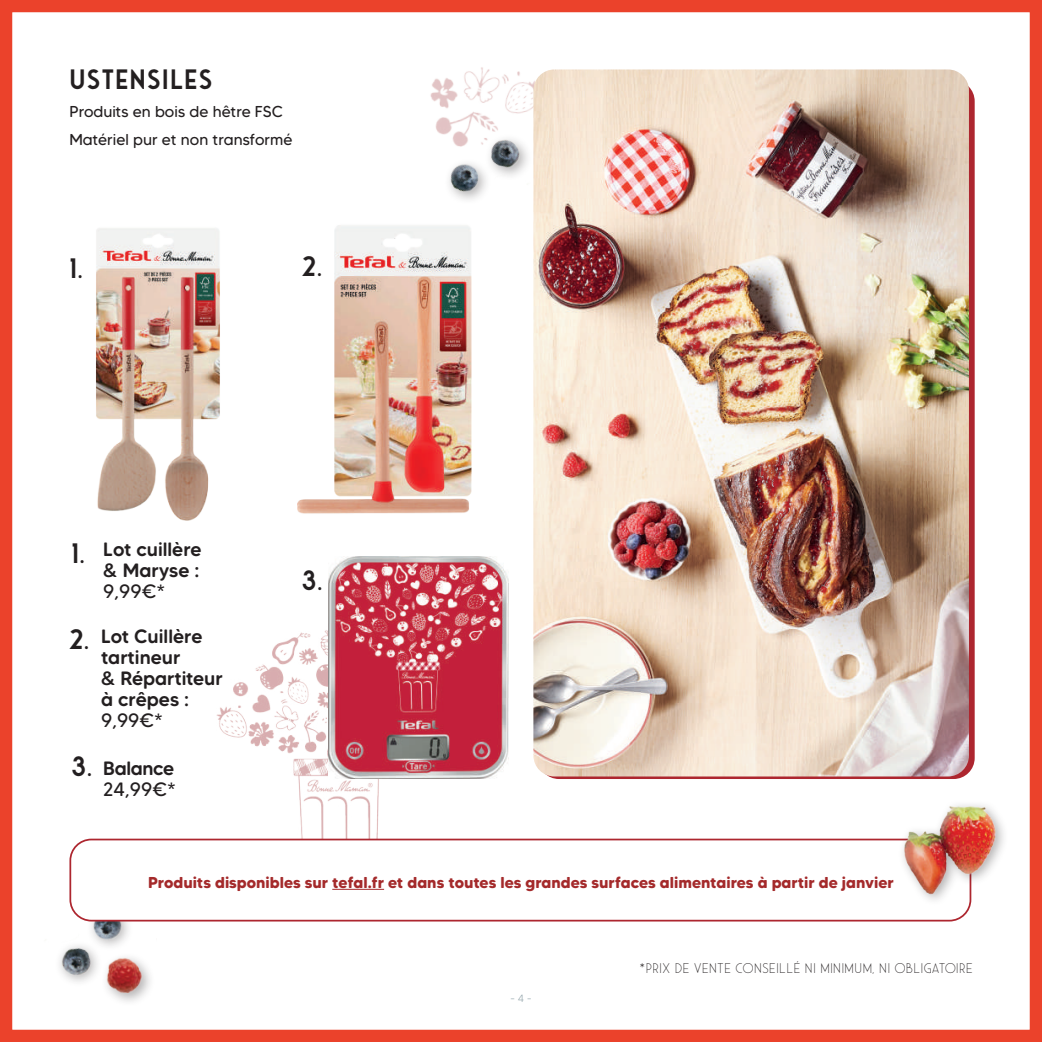
<style>
.page{position:relative;width:1042px;height:1042px;background:#fff}
.page>*{position:absolute;margin:0;border:0;box-sizing:border-box;transform-origin:0 0}
.t1{font:600 28px "Saveur Sans";letter-spacing:.05em;color:#231f20}
.t2{font:500 19.25px/21px "MADE Tommy Soft";color:#231f20}
.t3{font:19.25px "MADE Tommy Soft";color:#231f20}
.t4{font:500 19.25px "MADE Tommy Soft";letter-spacing:-.02em;color:#231f20}
.t5{font:700 15.75px "MADE Tommy Soft";color:#a42a2b}
.t6{font:15.75px/28px "MADE Tommy Soft";color:#231f20}
.t7{font:300 14px "Saveur Sans";letter-spacing:.05em;color:#231f20}
.t8{font:300 10.5px "MADE Tommy Soft";color:#8a9da4}
</style>
<div class="page">
<img style="left:216px;top:630px;width:243px;height:208px">
<div style="left:0;top:0;width:1042px;height:1042px;border:12px solid #eb422b"></div>
<img style="left:59px;top:909px;width:107px;height:93px">
<img style="left:449px;top:151px;width:79px;height:49px">
<img style="left:430px;top:67px;width:103px;height:84px">
<div style="left:70px;top:839px;width:900px;height:81px;background:#fff;border-radius:21px"></div>
<div style="left:69px;top:838px;width:902px;height:83px;border:2px solid #ad262f;border-radius:21px"></div>
<hr style="left:332px;top:889px;width:52px;height:1px;background:#a42a2b">
<img style="left:297px;top:225px;width:175px;height:289px">
<img style="left:96px;top:228px;width:124px;height:293px">
<img style="left:533px;top:69px;width:436px;height:707px">
<img style="left:328px;top:556px;width:180px;height:222px">
<img style="left:892px;top:804px;width:112px;height:105px">
<h1 class="t1" style="left:69px;top:65px;width:144px">USTENSILES</h1>
<p class="t6" style="left:69px;top:97px;width:225px">Produits en bois de hêtre FSC<br>Matériel pur et non transformé</p>
<h1 class="t1" style="left:69px;top:254px;width:15px">1.</h1>
<h1 class="t1" style="left:302px;top:251px;width:21px">2.</h1>
<h1 class="t1" style="left:72px;top:538px;width:15px">1.</h1>
<h1 class="t1" style="left:69px;top:625px;width:21px">2.</h1>
<p class="t2" style="left:103px;top:539px;width:100px">Lot cuillère &amp; Maryse :</p>
<p class="t3" style="left:103px;top:580px;width:63px">9,99€*</p>
<p class="t2" style="left:101px;top:626px;width:123px">Lot Cuillère tartineur<br>&amp; Répartiteur à crêpes :</p>
<p class="t3" style="left:101px;top:708px;width:63px">9,99€*</p>
<h1 class="t1" style="left:72px;top:751px;width:22px">3.</h1>
<p class="t4" style="left:103px;top:756px;width:72px">Balance</p>
<p class="t3" style="left:103px;top:777px;width:74px">24,99€*</p>
<h1 class="t1" style="left:302px;top:565px;width:22px">3.</h1>
<p class="t5" style="left:148px;top:872px;width:747px">Produits disponibles sur tefal.fr et dans toutes les grandes surfaces alimentaires à partir de janvier</p>
<p class="t8" style="left:510px;top:992px;width:23px">- 4 -</p>
<p class="t7" style="left:640px;top:960px;width:334px">*PRIX DE VENTE CONSEILLÉ NI MINIMUM, NI OBLIGATOIRE</p>
</div>
